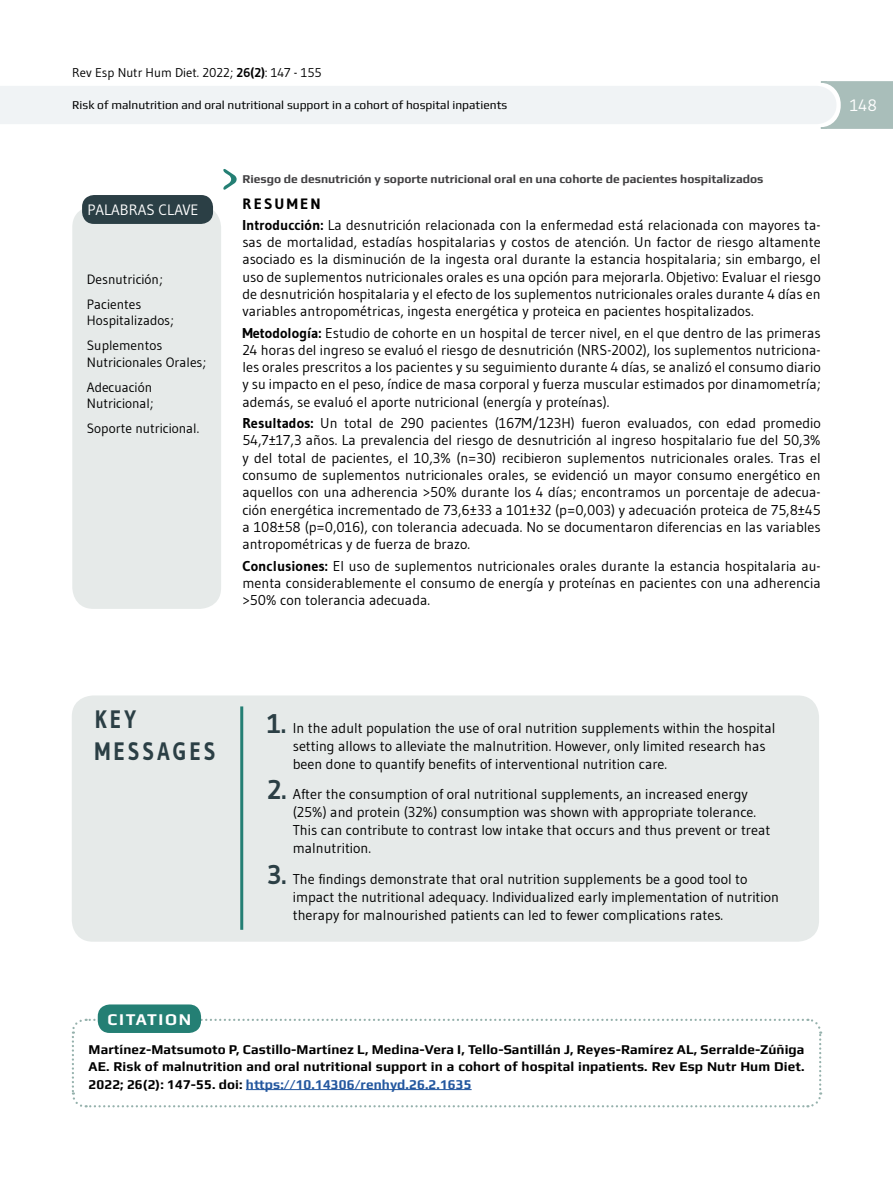
<style>
.page{position:relative;width:893px;height:1191px;background:#fff}
.page>*{position:absolute;margin:0;border:0;box-sizing:border-box;transform-origin:0 0}
.t1{font:700 25.2px/31.5px "Gudea";letter-spacing:.15em;color:#2b3f45;scale:.83 1}
.t2{font:700 16.5px "Play";letter-spacing:.1em;color:#fff}
.t3{font:16.5px "Gudea";color:#fff}
.t4{font:15px "Gudea";color:#fff}
.t5{font:700 15px "Gudea";letter-spacing:.15em;color:#000}
.t6{font:14.25px/17.2px "Gudea";color:#000;text-align:justify}
.t7{font:700 13.5px/17.2px "Play";letter-spacing:.005em;color:#000;text-align:justify}
.t8{font:13.5px/25px "Gudea";color:#000}
.t9{font:12.75px "Gudea";color:#000}
.t10{font:700 12px "Play";color:#414042}
.t11{font:12px "Play";color:#000}
.s1{font-weight:700}
.s2{font-weight:700;font-size:27px;color:#2b3f45}
.s3{color:#22569e}
</style>
<div class="page">
<div style="left:72px;top:206px;width:149px;height:403px;background:#e6eae9;border-radius:21px"></div>
<div style="left:82px;top:195px;width:131px;height:29px;background:#2b3f45;border-radius:12px"></div>
<svg style="left:223px;top:169px;width:14px;height:21px"></svg>
<svg style="left:0;top:81px;width:893px;height:48px"></svg>
<svg style="left:71px;top:1017px;width:752px;height:91px"></svg>
<hr style="left:246px;top:1089px;width:226px;height:1px;background:#22569e">
<div style="left:98px;top:1004px;width:103px;height:29px;background:#247f74;border-radius:12px"></div>
<div style="left:72px;top:695px;width:747px;height:246px;background:#e6eae9;border-radius:21px"></div>
<hr style="left:240px;top:706px;width:3px;height:223px;background:#247f74">
<p class="t9" style="left:72px;top:65px;width:251px">Rev Esp Nutr Hum Diet. 2022; <span class="s1">26(2)</span>: 147 - 155</p>
<p class="t11" style="left:72px;top:98px;width:437px">Risk of malnutrition and oral nutritional support in a cohort of hospital inpatients</p>
<p class="t3" style="left:850px;top:95px;width:28px">148</p>
<p class="t4" style="left:87px;top:200px;width:113px">PALABRAS CLAVE</p>
<p class="t8" style="left:87px;top:266px;width:77px">Desnutrición;<br>Pacientes</p>
<p class="t8" style="left:87px;top:308px;width:89px">Hospitalizados;<br>Suplementos</p>
<p class="t8" style="left:87px;top:349px;width:121px">Nutricionales Orales;<br>Adecuación</p>
<p class="t8" style="left:87px;top:391px;width:114px">Nutricional;<br>Soporte nutricional.</p>
<p class="t10" style="left:242px;top:172px;width:523px">Riesgo de desnutrición y soporte nutricional oral en una cohorte de pacientes hospitalizados</p>
<p class="t5" style="left:242px;top:194px;width:80px">RESUMEN</p>
<p class="t6" style="left:242px;top:216px;width:580px"><span class="s1">Introducción:</span> La desnutrición relacionada con la enfermedad está relacionada con mayores ta&shy;sas de mortalidad, estadías hospitalarias y costos de atención. Un factor de riesgo altamente asociado es la disminución de la ingesta oral durante la estancia hospitalaria; sin embargo, el uso de suplementos nutricionales orales es una opción para mejorarla. Objetivo: Evaluar el riesgo de desnutrición hospitalaria y el efecto de los suplementos nutricionales orales durante 4 días en variables antropométricas, ingesta energética y proteica en pacientes hospitalizados.</p>
<p class="t6" style="left:242px;top:324px;width:580px"><span class="s1">Metodología:</span> Estudio de cohorte en un hospital de tercer nivel, en el que dentro de las primeras 24 horas del ingreso se evaluó el riesgo de desnutrición (NRS-2002), los suplementos nutriciona&shy;les orales prescritos a los pacientes y su seguimiento durante 4 días, se analizó el consumo diario y su impacto en el peso, índice de masa corporal y fuerza muscular estimados por dinamometría; además, se evaluó el aporte nutricional (energía y proteínas).</p>
<p class="t6" style="left:242px;top:414px;width:580px"><span class="s1">Resultados:</span> Un total de 290 pacientes (167M/123H) fueron evaluados, con edad promedio 54,7±17,3 años. La prevalencia del riesgo de desnutrición al ingreso hospitalario fue del 50,3% y del total de pacientes, el 10,3% (n=30) recibieron suplementos nutricionales orales. Tras el consumo de suplementos nutricionales orales, se evidenció un mayor consumo energético en aquellos con una adherencia &gt;50% durante los 4 días; encontramos un porcentaje de adecua&shy;ción energética incrementado de 73,6±33 a 101±32 (p=0,003) y adecuación proteica de 75,8±45 a 108±58 (p=0,016), con tolerancia adecuada. No se documentaron diferencias en las variables antropométricas y de fuerza de brazo.</p>
<p class="t6" style="left:242px;top:556px;width:580px"><span class="s1">Conclusiones:</span> El uso de suplementos nutricionales orales durante la estancia hospitalaria au&shy;menta considerablemente el consumo de energía y proteínas en pacientes con una adherencia &gt;50% con tolerancia adecuada.</p>
<h1 class="t1" style="left:95px;top:703px;width:147px">KEY<br>MESSAGES</h1>
<p class="t6" style="left:293px;top:718px;width:484px;line-height:18px;text-align:left;text-indent:-26px"><span class="s2">1.</span> In the adult population the use of oral nutrition supplements within the hospital setting allows to alleviate the malnutrition. However, only limited research has been done to quantify benefits of interventional nutrition care.</p>
<p class="t6" style="left:293px;top:785px;width:479px;line-height:18px;text-align:left;text-indent:-26px"><span class="s2">2.</span> After the consumption of oral nutritional supplements, an increased energy (25%) and protein (32%) consumption was shown with appropriate tolerance.<br>This can contribute to contrast low intake that occurs and thus prevent or treat malnutrition.</p>
<p class="t6" style="left:293px;top:870px;width:488px;line-height:18px;text-align:left;text-indent:-26px"><span class="s2">3.</span> The findings demonstrate that oral nutrition supplements be a good tool to impact the nutritional adequacy. Individualized early implementation of nutrition therapy for malnourished patients can led to fewer complications rates.</p>
<p class="t2" style="left:108px;top:1009px;width:85px">CITATION</p>
<p class="t7" style="left:89px;top:1040px;width:717px">Martínez-Matsumoto P, Castillo-Martínez L, Medina-Vera I, Tello-Santillán J, Reyes-Ramírez AL, Serralde-Zúñiga AE. Risk of malnutrition and oral nutritional support in a cohort of hospital inpatients. Rev Esp Nutr Hum Diet.<br>2022; 26(2): 147-55. doi: <span class="s3">https://10.14306/renhyd.26.2.1635</span></p>
</div>
